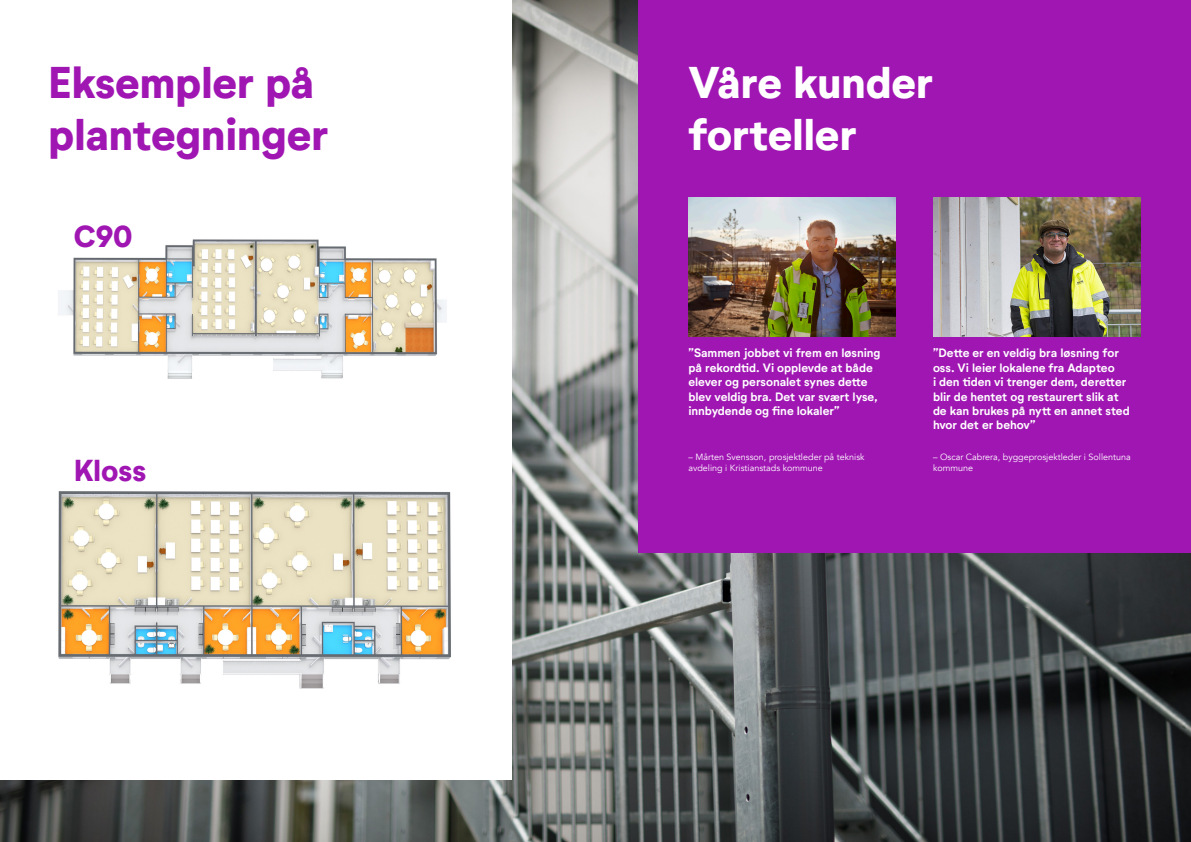
<style>
.page{position:relative;width:1191px;height:842px;background:#fff}
.page>*{position:absolute;margin:0;border:0;box-sizing:border-box;transform-origin:0 0}
.t1{font:800 44px "Neutrif Studio";letter-spacing:-.01em;color:#a016b3}
.t2{font:800 44px "Neutrif Studio";letter-spacing:-.01em;color:#fff}
.t3{font:800 30px "Neutrif Studio";letter-spacing:-.005em;color:#a016b3}
.t4{font:600 12px/14.4px "Neutrif Studio";letter-spacing:-.005em;color:#fff}
.t5{font:9px/10.8px "Avenir";color:#fff}
</style>
<div class="page">
<img style="left:0;top:0;width:1191px;height:842px">
<div style="left:0;top:0;width:511px;height:780px;background:#fff"></div>
<img style="left:58px;top:239px;width:389px;height:140px">
<img style="left:58px;top:491px;width:393px;height:198px">
<div style="left:638px;top:0;width:553px;height:553px;background:#a016b3"></div>
<img style="left:933px;top:197px;width:207px;height:140px">
<img style="left:688px;top:197px;width:207px;height:140px">
<p class="t1" style="left:48px;top:55px;width:268px">Eksempler på</p>
<p class="t1" style="left:48px;top:107px;width:281px">plantegninger</p>
<p class="t3" style="left:74px;top:218px;width:60px">C90</p>
<p class="t3" style="left:74px;top:452px;width:74px">Kloss</p>
<p class="t2" style="left:688px;top:55px;width:246px">Våre kunder</p>
<p class="t2" style="left:688px;top:107px;width:170px">forteller</p>
<p class="t4" style="left:688px;top:346px;width:193px">”Sammen jobbet vi frem en løsning på rekordtid. Vi opplevde at både elever og personalet synes dette</p>
<p class="t4" style="left:688px;top:389px;width:191px">blev veldig bra. Det var svært lyse, innbydende og fine lokaler”</p>
<p class="t5" style="left:688px;top:452px;width:178px">– Mårten Svensson, prosjektleder på teknisk</p>
<p class="t5" style="left:688px;top:463px;width:136px">avdeling i Kristianstads kommune</p>
<p class="t4" style="left:933px;top:346px;width:187px">”Dette er en veldig bra løsning for oss. Vi leier lokalene fra Adapteo</p>
<p class="t4" style="left:933px;top:375px;width:195px">i den tiden vi trenger dem, deretter</p>
<p class="t4" style="left:933px;top:389px;width:187px">blir de hentet og restaurert slik at</p>
<p class="t4" style="left:933px;top:404px;width:198px">de kan brukes på nytt en annet sted</p>
<p class="t4" style="left:933px;top:418px;width:104px">hvor det er behov”</p>
<p class="t5" style="left:933px;top:452px;width:199px">– Oscar Cabrera, byggeprosjektleder i Sollentuna kommune</p>
</div>
